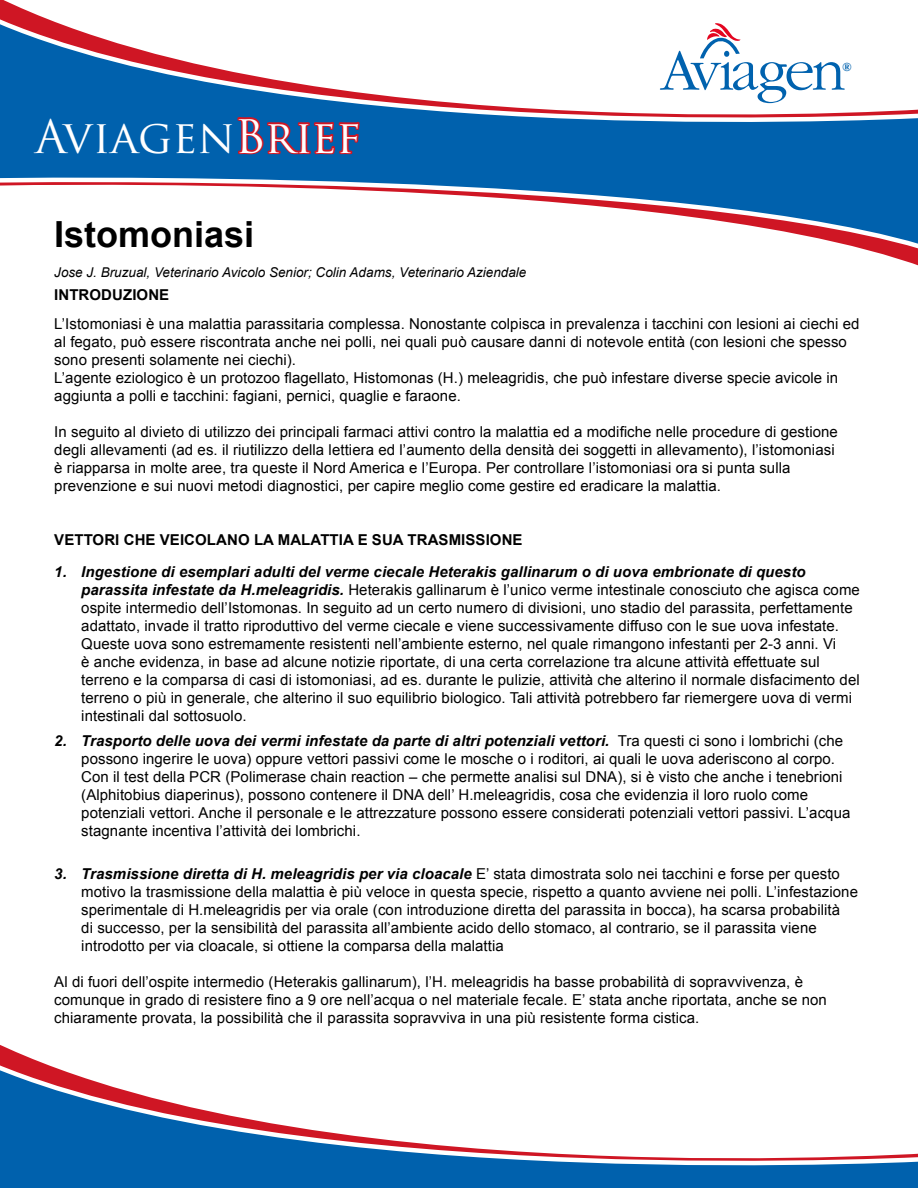
<style>
.page{position:relative;width:918px;height:1188px;background:#fff}
.page>*{position:absolute;margin:0;border:0;box-sizing:border-box;transform-origin:0 0}
.t1{font:45px "Trajan Pro";color:#fff}
.t2{font:700 36px "Arial";color:#000}
.t3{font:15px/18px "Arial";letter-spacing:.005em;color:#000}
.t4{font:700 15px "Arial";letter-spacing:.005em;color:#000}
.t5{font:italic 13.5px "Arial";color:#000}
.t6{font:700 12.15px "Garamond";color:#0062ae}
.s1{font-weight:700;font-style:italic}
</style>
<div class="page">
<svg style="left:0;top:1051px;width:918px;height:137px"></svg>
<svg style="left:0;top:7px;width:918px;height:255px"></svg>
<svg style="left:236px;top:7px;width:125px;height:191px"></svg>
<svg style="left:660px;top:23px;width:185px;height:80px"></svg>
<h1 class="t1" style="left:35px;top:108px;width:327px">AviagenBrief</h1>
<p class="t6" style="left:843px;top:59px;width:11px">®</p>
<h2 class="t2" style="left:54px;top:210px;width:202px">Istomoniasi</h2>
<p class="t5" style="left:54px;top:264px;width:474px">Jose J. Bruzual, Veterinario Avicolo Senior; Colin Adams, Veterinario Aziendale</p>
<p class="t4" style="left:54px;top:285px;width:116px">INTRODUZIONE</p>
<p class="t3" style="left:54px;top:315px;width:807px">L’Istomoniasi è una malattia parassitaria complessa. Nonostante colpisca in prevalenza i tacchini con lesioni ai ciechi ed al fegato, può essere riscontrata anche nei polli, nei quali può causare danni di notevole entità (con lesioni che spesso sono presenti solamente nei ciechi).<br>L’agente eziologico è un protozoo flagellato, Histomonas (H.) meleagridis, che può infestare diverse specie avicole in aggiunta a polli e tacchini: fagiani, pernici, quaglie e faraone.</p>
<p class="t3" style="left:54px;top:423px;width:785px">In seguito al divieto di utilizzo dei principali farmaci attivi contro la malattia ed a modifiche nelle procedure di gestione degli allevamenti (ad es. il riutilizzo della lettiera ed l’aumento della densità dei soggetti in allevamento), l’istomoniasi è riapparsa in molte aree, tra queste il Nord America e l’Europa. Per controllare l’istomoniasi ora si punta sulla prevenzione e sui nuovi metodi diagnostici, per capire meglio come gestire ed eradicare la malattia.</p>
<p class="t4" style="left:54px;top:530px;width:470px">VETTORI CHE VEICOLANO LA MALATTIA E SUA TRASMISSIONE</p>
<p class="t3" style="left:81px;top:563px;width:780px;text-indent:-27px"><span class="s1">1. Ingestione di esemplari adulti del verme ciecale Heterakis gallinarum o di uova embrionate di questo parassita infestate da H.meleagridis.</span> Heterakis gallinarum è l’unico verme intestinale conosciuto che agisca come ospite intermedio dell’Istomonas. In seguito ad un certo numero di divisioni, uno stadio del parassita, perfettamente adattato, invade il tratto riproduttivo del verme ciecale e viene successivamente diffuso con le sue uova infestate.<br>Queste uova sono estremamente resistenti nell’ambiente esterno, nel quale rimangono infestanti per 2-3 anni. Vi<br>è anche evidenza, in base ad alcune notizie riportate, di una certa correlazione tra alcune attività effettuate sul terreno e la comparsa di casi di istomoniasi, ad es. durante le pulizie, attività che alterino il normale disfacimento del terreno o più in generale, che alterino il suo equilibrio biologico. Tali attività potrebbero far riemergere uova di vermi intestinali dal sottosuolo.</p>
<p class="t3" style="left:81px;top:732px;width:771px;text-indent:-27px"><span class="s1">2. Trasporto delle uova dei vermi infestate da parte di altri potenziali vettori.</span> Tra questi ci sono i lombrichi (che possono ingerire le uova) oppure vettori passivi come le mosche o i roditori, ai quali le uova aderiscono al corpo.<br>Con il test della PCR (Polimerase chain reaction – che permette analisi sul DNA), si è visto che anche i tenebrioni (Alphitobius diaperinus), possono contenere il DNA dell’ H.meleagridis, cosa che evidenzia il loro ruolo come potenziali vettori. Anche il personale e le attrezzature possono essere considerati potenziali vettori passivi. L’acqua stagnante incentiva l’attività dei lombrichi.</p>
<p class="t3" style="left:81px;top:865px;width:778px;text-indent:-27px"><span class="s1">3. Trasmissione diretta di H. meleagridis per via cloacale</span> E’ stata dimostrata solo nei tacchini e forse per questo motivo la trasmissione della malattia è più veloce in questa specie, rispetto a quanto avviene nei polli. L’infestazione sperimentale di H.meleagridis per via orale (con introduzione diretta del parassita in bocca), ha scarsa probabilità<br>di successo, per la sensibilità del parassita all’ambiente acido dello stomaco, al contrario, se il parassita viene introdotto per via cloacale, si ottiene la comparsa della malattia</p>
<p class="t3" style="left:54px;top:973px;width:774px">Al di fuori dell’ospite intermedio (Heterakis gallinarum), l’H. meleagridis ha basse probabilità di sopravvivenza, è comunque in grado di resistere fino a 9 ore nell’acqua o nel materiale fecale. E’ stata anche riportata, anche se non chiaramente provata, la possibilità che il parassita sopravviva in una più resistente forma cistica.</p>
</div>
